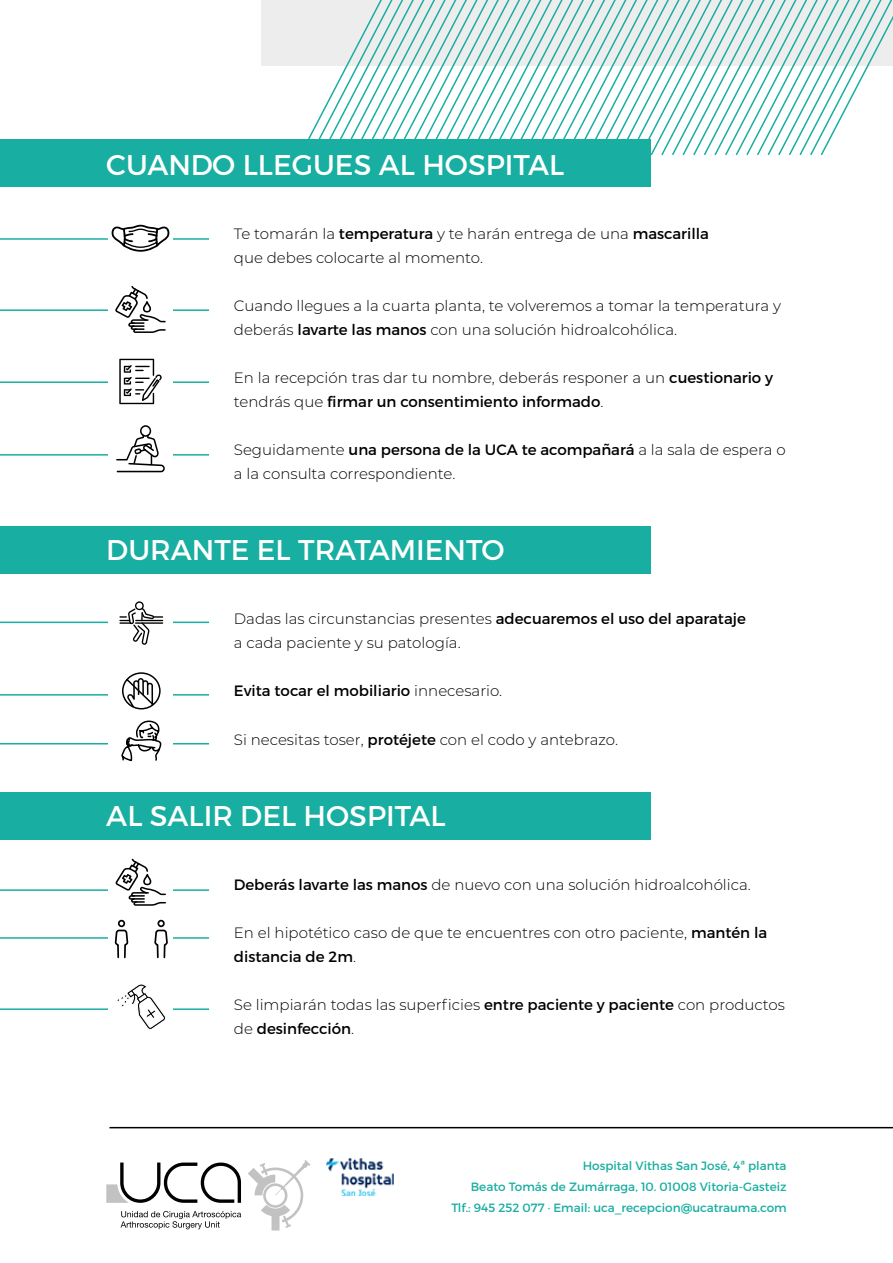
<style>
.page{position:relative;width:893px;height:1263px;background:#fff}
.page>*{position:absolute;margin:0;border:0;box-sizing:border-box;transform-origin:0 0}
.t1{font:28.5px "Montserrat";color:#fff}
.t2{font:300 15px/24px "Montserrat";color:#000}
.t3{font:15px "Montserrat";color:#000}
.t4{font:12px/21px "Montserrat";color:#18aea1;text-align:right}
.s1{font-weight:400}
.s2{font-weight:300}
</style>
<div class="page">
<hr style="left:0;top:743px;width:209px;height:1px;background:#18aea1">
<hr style="left:0;top:694px;width:209px;height:2px;background:#18aea1">
<hr style="left:0;top:622px;width:209px;height:1px;background:#18aea1">
<hr style="left:0;top:889px;width:209px;height:2px;background:#18aea1">
<hr style="left:0;top:937px;width:209px;height:2px;background:#18aea1">
<hr style="left:0;top:1008px;width:209px;height:2px;background:#18aea1">
<hr style="left:0;top:454px;width:209px;height:2px;background:#18aea1">
<hr style="left:0;top:381px;width:209px;height:2px;background:#18aea1">
<hr style="left:0;top:309px;width:209px;height:2px;background:#18aea1">
<hr style="left:0;top:238px;width:209px;height:2px;background:#18aea1">
<div style="left:108px;top:222px;width:65px;height:888px;background:#fff"></div>
<div style="left:261px;top:0;width:632px;height:65px;background:#ededed"></div>
<svg style="left:298px;top:0;width:595px;height:156px"></svg>
<div style="left:0;top:140px;width:651px;height:47px;background:#18aea1"></div>
<div style="left:0;top:792px;width:651px;height:48px;background:#18aea1"></div>
<div style="left:0;top:526px;width:651px;height:47px;background:#18aea1"></div>
<svg style="left:248px;top:1160px;width:62px;height:70px"></svg>
<svg style="left:106px;top:1162px;width:135px;height:41px"></svg>
<svg style="left:121px;top:1211px;width:120px;height:18px"></svg>
<img style="left:326px;top:1159px;width:67px;height:36px">
<hr style="left:109px;top:1127px;width:784px;height:1px;background:#000">
<svg style="left:112px;top:225px;width:57px;height:27px"></svg>
<svg style="left:115px;top:286px;width:51px;height:47px"></svg>
<svg style="left:116px;top:425px;width:49px;height:47px"></svg>
<svg style="left:119px;top:359px;width:43px;height:45px"></svg>
<svg style="left:117px;top:984px;width:49px;height:46px"></svg>
<div style="left:157px;top:920px;width:8px;height:7px;border:2px solid #000;border-radius:50%"></div>
<svg style="left:155px;top:929px;width:13px;height:30px"></svg>
<div style="left:118px;top:920px;width:7px;height:7px;border:2px solid #000;border-radius:50%"></div>
<svg style="left:115px;top:929px;width:14px;height:30px"></svg>
<svg style="left:121px;top:720px;width:40px;height:42px"></svg>
<svg style="left:122px;top:672px;width:39px;height:38px"></svg>
<svg style="left:119px;top:601px;width:44px;height:44px"></svg>
<svg style="left:115px;top:859px;width:51px;height:47px"></svg>
<h1 class="t1" style="left:106px;top:148px;width:459px">CUANDO LLEGUES AL HOSPITAL</h1>
<p class="t2" style="left:234px;top:221px;width:477px">Te tomarán la <span class="s1">temperatura</span> y te harán entrega de una <span class="s1">mascarilla </span>que debes colocarte al momento.</p>
<p class="t2" style="left:234px;top:293px;width:549px">Cuando llegues a la cuarta planta, te volveremos a tomar la temperatura y deberás <span class="s1">lavarte las manos</span> con una solución hidroalcohólica.</p>
<p class="t2" style="left:234px;top:365px;width:541px">En la recepción tras dar tu nombre, deberás responer a un <span class="s1">cuestionario y </span>tendrás que <span class="s1">firmar un consentimiento informado</span>.</p>
<p class="t2" style="left:234px;top:437px;width:553px">Seguidamente <span class="s1">una persona de la UCA te acompañará</span> a la sala de espera o a la consulta correspondiente.</p>
<h1 class="t1" style="left:106px;top:532px;width:400px">DURANTE EL TRATAMIENTO</h1>
<p class="t2" style="left:234px;top:606px;width:514px">Dadas las circunstancias presentes <span class="s1">adecuaremos el uso del aparataje </span>a cada paciente y su patología.</p>
<p class="t3" style="left:234px;top:681px;width:270px">Evita tocar el mobiliario <span class="s2">innecesario.</span></p>
<p class="t2" style="left:234px;top:728px;width:386px">Si necesitas toser, <span class="s1">protéjete</span> con el codo y antebrazo.</p>
<h1 class="t1" style="left:106px;top:799px;width:341px">AL SALIR DEL HOSPITAL</h1>
<p class="t2" style="left:234px;top:872px;width:518px"><span class="s1">Deberás lavarte las manos</span> de nuevo con una solución hidroalcohólica.</p>
<p class="t2" style="left:234px;top:920px;width:535px">En el hipotético caso de que te encuentres con otro paciente, <span class="s1">mantén la distancia de 2m</span>.</p>
<p class="t2" style="left:234px;top:992px;width:553px">Se limpiarán todas las superficies <span class="s1">entre paciente y paciente</span> con productos de <span class="s1">desinfección</span>.</p>
<p class="t4" style="left:452px;top:1155px;width:337px">Hospital Vithas San José, 4ª planta<br>Beato Tomás de Zumárraga, 10. 01008 Vitoria-Gasteiz<br>Tlf.: 945 252 077 · Email: uca_recepcion@ucatrauma.com</p>
</div>
